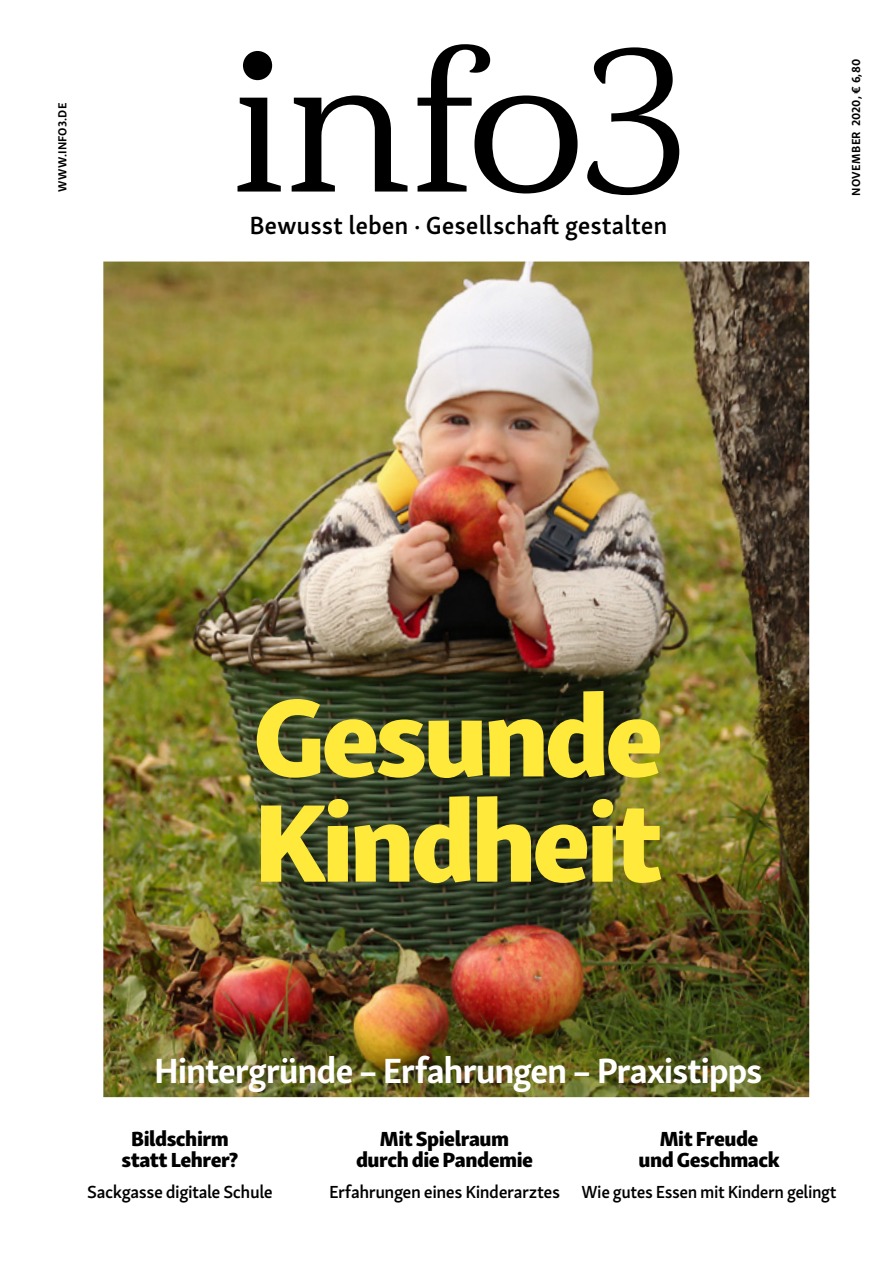
<style>
.page{position:relative;width:893px;height:1263px;background:#fff}
.page>*{position:absolute;margin:0;border:0;box-sizing:border-box;transform-origin:0 0}
.t1{font:113.7px/105.3px "Skolar Sans Latn Eb";letter-spacing:-.045em;color:#ffe93a}
.t2{font:700 36px "Skolar Sans Latn";letter-spacing:-.035em;color:#fff}
.t3{font:600 25.5px "Skolar Sans Latn";color:#000}
.t4{font:21px/21px "Skolar Sans Latn Eb";letter-spacing:-.025em;color:#000;text-align:center}
.t5{font:600 18px "Skolar Sans Latn";letter-spacing:-.025em;color:#000}
.t6{font:700 12px "Skolar Sans Latn";letter-spacing:.015em;color:#000}
</style>
<div class="page">
<img style="left:103px;top:261px;width:706px;height:836px">
<svg style="left:238px;top:44px;width:441px;height:151px"></svg>
<p class="t6" style="left:53px;top:192px;width:91px;rotate:-90deg">WWW.INFO3.DE</p>
<h3 class="t3" style="left:249px;top:205px;width:420px">Bewusst leben . Gesellschaft gestalten</h3>
<p class="t6" style="left:846px;top:196px;width:139px;rotate:-90deg">NOVEMBER 2020, € 6,80</p>
<h1 class="t1" style="left:253px;top:673px;width:412px">Gesunde<br>Kindheit</h1>
<h2 class="t2" style="left:154px;top:1041px;width:610px">Hintergründe – Erfahrungen – Praxistipps</h2>
<p class="t4" style="left:122px;top:1126px;width:119px">Bildschirm statt Lehrer?</p>
<p class="t5" style="left:87px;top:1177px;width:187px">Sackgasse digitale Schule</p>
<p class="t4" style="left:356px;top:1126px;width:179px">Mit Spielraum durch die Pandemie</p>
<p class="t5" style="left:329px;top:1177px;width:232px">Erfahrungen eines Kinderarztes</p>
<p class="t4" style="left:638px;top:1126px;width:143px">Mit Freude<br>und Geschmack</p>
<p class="t5" style="left:582px;top:1177px;width:256px">Wie gutes Essen mit Kindern gelingt</p>
</div>
